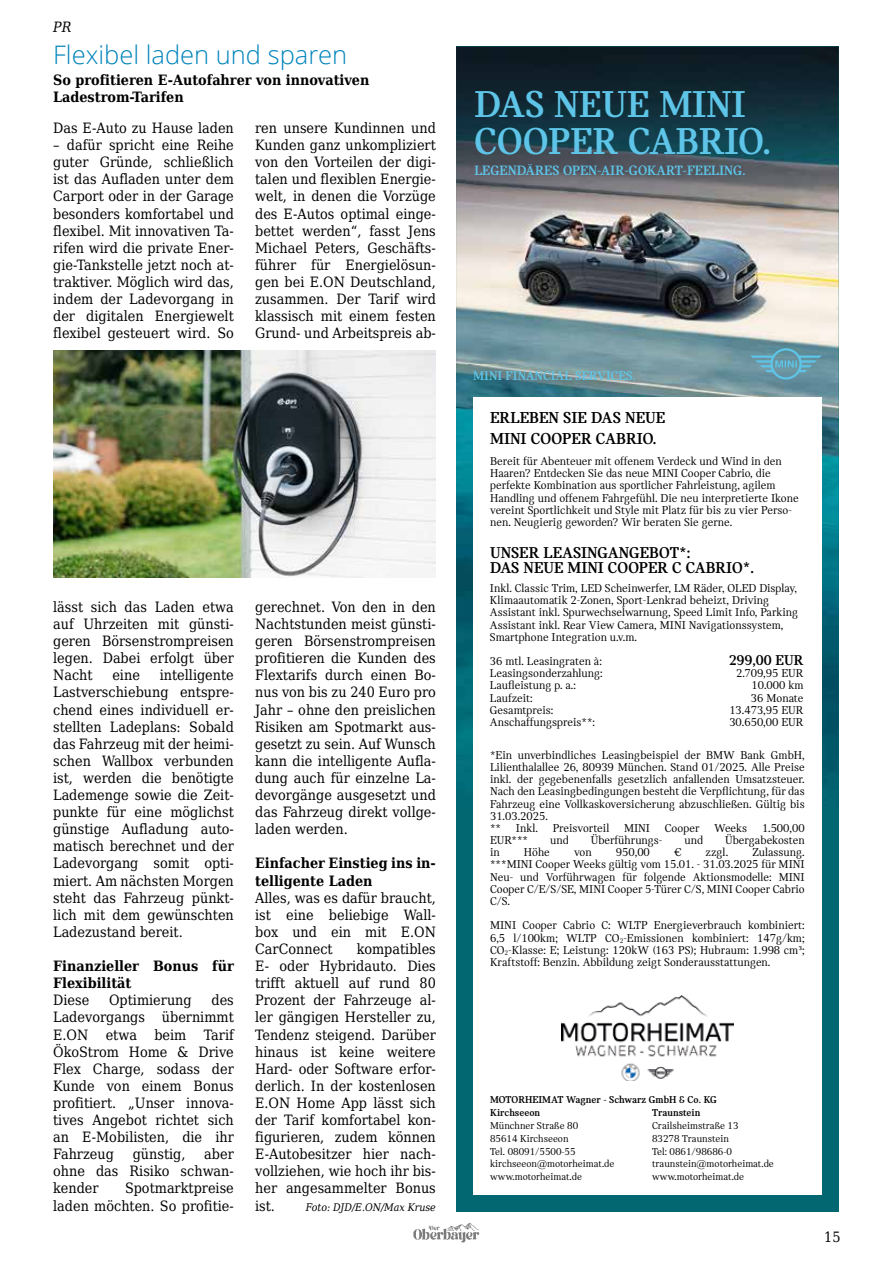
<style>
.page{position:relative;width:893px;height:1263px;background:#fff}
.page>*{position:absolute;margin:0;border:0;box-sizing:border-box;transform-origin:0 0}
.t1{font:39.9px "MINI Serif Headline";color:#5ec5e8}
.t2{font:300 25.5px "Open Sans";color:#0084bb}
.t3{font:700 16.95px/21.5px "MINI Serif";color:#000}
.t4{font:16.8px/15.1px "MINI Serif Headline";color:#000}
.t5{font:700 15.15px "MINI Serif";color:#000}
.t6{font:14.4px "MINI Serif Headline";color:#5ec5e8}
.t7{font:14.25px/17.1px "DejaVu Serif Condensed";color:#000;text-align:justify}
.t8{font:700 14.25px/17.1px "DejaVu Serif Condensed";color:#000}
.t9{font:italic 14.25px "DejaVu Serif Condensed";color:#000}
.t10{font:700 13.5px "MINI Serif";color:#5ec5e8}
.t11{font:12.15px/12.1px "MINI Serif";color:#000}
.t12{font:10.65px "MINI Serif";color:#000}
.t13{font:700 10.65px/12.8px "MINI Serif";color:#000}
.t14{font:italic 10.5px "DejaVu Serif Condensed";color:#000}
</style>
<div class="page">
<img style="left:413px;top:1223px;width:67px;height:20px">
<div style="left:456px;top:47px;width:383px;height:1165px;background:#026771"></div>
<img style="left:456px;top:47px;width:383px;height:735px">
<div style="left:473px;top:397px;width:349px;height:797px;background:#fff"></div>
<img style="left:466px;top:156px;width:287px;height:29px">
<svg style="left:750px;top:348px;width:72px;height:32px;background:#649cae"></svg>
<img style="left:468px;top:364px;width:178px;height:28px">
<img style="left:561px;top:995px;width:172px;height:86px">
<img style="left:53px;top:351px;width:383px;height:227px">
<p class="t9" style="left:53px;top:15px;width:20px">PR</p>
<h2 class="t2" style="left:53px;top:37px;width:296px">Flexibel laden und sparen</h2>
<p class="t8" style="left:53px;top:71px;width:318px">So profitieren E-Autofahrer von innovativen<br>Ladestrom-Tarifen</p>
<p class="t7" style="left:53px;top:118px;width:182px">Das E-Auto zu Hause laden</p>
<p class="t7" style="left:53px;top:135px;width:182px">– dafür spricht eine Reihe guter Gründe, schließlich ist das Aufladen unter dem Carport oder in der Garage besonders komfortabel und flexibel. Mit innovativen Ta&shy;rifen wird die private Ener&shy;gie-Tankstelle jetzt noch at&shy;traktiver. Möglich wird das, indem der Ladevorgang in der digitalen Energiewelt flexibel gesteuert wird. So</p>
<p class="t7" style="left:255px;top:118px;width:182px">ren unsere Kundinnen und Kunden ganz unkompliziert von den Vorteilen der digi&shy;talen und flexiblen Energie&shy;welt, in denen die Vorzüge des E-Autos optimal einge&shy;bettet werden“, fasst Jens Michael Peters, Geschäfts&shy;führer für Energielösun&shy;gen bei E.ON Deutschland, zusammen. Der Tarif wird klassisch mit einem festen Grund- und Arbeitspreis ab-</p>
<p class="t7" style="left:53px;top:597px;width:182px">lässt sich das Laden etwa auf Uhrzeiten mit günsti&shy;geren Börsenstrompreisen legen. Dabei erfolgt über Nacht</p>
<p class="t7" style="left:53px;top:665px;width:182px;text-indent:107px">intelligente Lastverschiebung entspre&shy;chend eines individuell er&shy;stellten Ladeplans: Sobald das Fahrzeug mit der heimi&shy;schen Wallbox verbunden ist, werden die benötigte Lademenge sowie die Zeit&shy;punkte für eine möglichst günstige Aufladung auto&shy;matisch berechnet und der Ladevorgang somit opti&shy;miert. Am nächsten Morgen steht das Fahrzeug pünkt&shy;lich mit dem gewünschten Ladezustand bereit.</p>
<p class="t8" style="left:53px;top:956px;width:182px">Finanzieller Bonus für<br>Flexibilität</p>
<p class="t7" style="left:53px;top:990px;width:38px">Diese</p>
<p class="t7" style="left:109px;top:990px;width:84px">Optimierung</p>
<p class="t7" style="left:112px;top:665px;width:29px">eine</p>
<p class="t7" style="left:53px;top:990px;width:182px;text-indent:158px">des Ladevorgangs übernimmt E.ON etwa beim Tarif ÖkoStrom Home &amp; Drive Flex Charge, sodass der Kunde von einem Bonus profitiert. „Unser innova&shy;tives Angebot richtet sich an E-Mobilisten, die ihr Fahrzeug</p>
<p class="t7" style="left:133px;top:1144px;width:54px">günstig,</p>
<p class="t7" style="left:53px;top:1144px;width:182px;text-indent:151px">aber ohne das Risiko schwan&shy;kender</p>
<p class="t7" style="left:53px;top:1178px;width:182px;text-align:right">Spotmarktpreise<br>laden möchten. So profitie-</p>
<p class="t7" style="left:255px;top:597px;width:182px">gerechnet. Von den in den Nachtstunden meist günsti&shy;geren Börsenstrompreisen profitieren die Kunden des Flextarifs durch einen Bo&shy;nus von bis zu 240 Euro pro Jahr – ohne den preislichen Risiken am Spotmarkt aus&shy;gesetzt zu sein. Auf Wunsch kann die intelligente Aufla&shy;dung auch für einzelne La&shy;devorgänge ausgesetzt und das Fahrzeug direkt vollge&shy;laden werden.</p>
<p class="t8" style="left:255px;top:854px;width:182px">Einfacher Einstieg ins in&shy;telligente Laden</p>
<p class="t7" style="left:255px;top:888px;width:182px">Alles, was es dafür braucht, ist eine beliebige Wall&shy;box und ein mit E.ON CarConnect</p>
<p class="t7" style="left:255px;top:939px;width:182px;text-indent:102px">kompatibles E- oder Hybridauto. Dies trifft aktuell auf rund 80<br>Prozent der Fahrzeuge al&shy;ler gängigen Hersteller zu, Tendenz steigend. Darüber hinaus ist keine weitere Hard- oder Software erfor&shy;derlich. In der kostenlosen E.ON Home App lässt sich der Tarif komfortabel kon&shy;figurieren, zudem können E-Autobesitzer hier nach&shy;vollziehen, wie hoch ihr bis&shy;her angesammelter Bonus ist.</p>
<p class="t14" style="left:306px;top:1197px;width:131px">Foto: DJD/E.ON/Max Kruse</p>
<h1 class="t1" style="left:474px;top:82px;width:273px">DAS NEUE MINI</h1>
<h1 class="t1" style="left:474px;top:119px;width:298px">COOPER CABRIO.</h1>
<p class="t6" style="left:474px;top:162px;width:273px">LEGENDÄRES OPEN-AIR-GOKART-FEELING.</p>
<p class="t10" style="left:473px;top:368px;width:164px">MINI FINANCIAL SERVICES.</p>
<p class="t3" style="left:490px;top:406px;width:177px">ERLEBEN SIE DAS NEUE<br>MINI COOPER CABRIO.</p>
<p class="t11" style="left:490px;top:455px;width:310px">Bereit für Abenteuer mit offenem Verdeck und Wind in den Haaren? Entdecken Sie das neue MINI Cooper Cabrio, die perfekte Kombination aus sportlicher Fahrleistung, agilem Handling und offenem Fahrgefühl. Die neu interpretierte Ikone vereint Sportlichkeit und Style mit Platz für bis zu vier Perso&shy;nen. Neugierig geworden? Wir beraten Sie gerne.</p>
<p class="t4" style="left:490px;top:545px;width:265px">UNSER LEASINGANGEBOT*:<br>DAS NEUE MINI COOPER C CABRIO*.</p>
<p class="t11" style="left:490px;top:582px;width:310px">Inkl. Classic Trim, LED Scheinwerfer, LM Räder, OLED Display, Klimaautomatik 2-Zonen, Sport-Lenkrad beheizt, Driving Assistant inkl. Spurwechselwarnung, Speed Limit Info, Parking Assistant inkl. Rear View Camera, MINI Navigationssystem, Smartphone Integration u.v.m.</p>
<p class="t11" style="left:490px;top:655px;width:114px">36 mtl. Leasingraten à:</p>
<p class="t5" style="left:729px;top:652px;width:76px">299,00 EUR</p>
<p class="t11" style="left:490px;top:667px;width:114px">Leasingsonderzahlung:</p>
<p class="t11" style="left:736px;top:667px;width:69px">2.709,95 EUR</p>
<p class="t11" style="left:490px;top:679px;width:88px">Laufleistung p. a.:</p>
<p class="t11" style="left:751px;top:679px;width:53px">10.000 km</p>
<p class="t11" style="left:490px;top:692px;width:44px">Laufzeit:</p>
<p class="t11" style="left:751px;top:692px;width:54px">36 Monate</p>
<p class="t11" style="left:490px;top:704px;width:65px">Gesamtpreis:</p>
<p class="t11" style="left:729px;top:704px;width:76px">13.473,95 EUR</p>
<p class="t11" style="left:490px;top:716px;width:107px">Anschaffungspreis**:</p>
<p class="t11" style="left:729px;top:716px;width:76px">30.650,00 EUR</p>
<p class="t11" style="left:490px;top:749px;width:316px">*Ein unverbindliches Leasingbeispiel der BMW Bank GmbH, Lilienthalallee 26, 80939 München. Stand 01/2025. Alle Preise inkl. der gegebenenfalls gesetzlich anfallenden Umsatzsteuer.<br>Nach den Leasingbedingungen besteht die Verpflichtung, für das Fahrzeug eine Vollkaskoversicherung abzuschließen. Gültig bis 31.03.2025.<br>** Inkl. Preisvorteil MINI Cooper Weeks 1.500,00<br>EUR***</p>
<p class="t11" style="left:550px;top:834px;width:20px">und</p>
<p class="t11" style="left:591px;top:834px;width:73px">Überführungs-</p>
<p class="t11" style="left:684px;top:834px;width:20px">und</p>
<p class="t11" style="left:725px;top:834px;width:81px">Übergabekosten</p>
<p class="t11" style="left:490px;top:846px;width:11px">in</p>
<p class="t11" style="left:524px;top:846px;width:27px">Höhe</p>
<p class="t11" style="left:574px;top:846px;width:19px">von</p>
<p class="t11" style="left:616px;top:846px;width:36px">950,00</p>
<p class="t11" style="left:674px;top:846px;width:9px">€</p>
<p class="t11" style="left:706px;top:846px;width:24px">zzgl.</p>
<p class="t11" style="left:490px;top:846px;width:316px;text-align:justify;text-indent:262px">Zulassung. ***MINI Cooper Weeks gültig vom 15.01. - 31.03.2025 für MINI Neu- und Vorführwagen für folgende Aktionsmodelle: MINI Cooper C/E/S/SE, MINI Cooper 5-Türer C/S, MINI Cooper Cabrio C/S.</p>
<p class="t11" style="left:490px;top:919px;width:316px;text-align:justify">MINI Cooper Cabrio C: WLTP Energieverbrauch kombiniert:<br>6,5 l/100km; WLTP CO<sub>2</sub>-Emissionen kombiniert: 147g/km; CO<sub>2</sub>-Klasse: E; Leistung: 120kW (163 PS); Hubraum: 1.998 cm³; Kraftstoff: Benzin. Abbildung zeigt Sonderausstattungen.</p>
<p class="t13" style="left:490px;top:1093px;width:228px">MOTORHEIMAT Wagner - Schwarz GmbH &amp; Co. KG<br>Kirchseeon</p>
<p class="t13" style="left:652px;top:1106px;width:50px">Traunstein</p>
<p class="t12" style="left:490px;top:1119px;width:90px">Münchner Straße 80</p>
<p class="t12" style="left:652px;top:1119px;width:88px">Crailsheimstraße 13</p>
<p class="t12" style="left:490px;top:1132px;width:80px">85614 Kirchseeon</p>
<p class="t12" style="left:652px;top:1132px;width:78px">83278 Traunstein</p>
<p class="t12" style="left:490px;top:1145px;width:87px">Tel. 08091/5500-55</p>
<p class="t12" style="left:652px;top:1145px;width:81px">Tel: 0861/98686-0</p>
<p class="t12" style="left:490px;top:1158px;width:126px">kirchseeon@motorheimat.de</p>
<p class="t12" style="left:652px;top:1158px;width:123px">traunstein@motorheimat.de</p>
<p class="t12" style="left:490px;top:1171px;width:93px">www.motorheimat.de</p>
<p class="t12" style="left:652px;top:1171px;width:93px">www.motorheimat.de</p>
<p class="t7" style="left:824px;top:1227px;width:18px">15</p>
</div>
